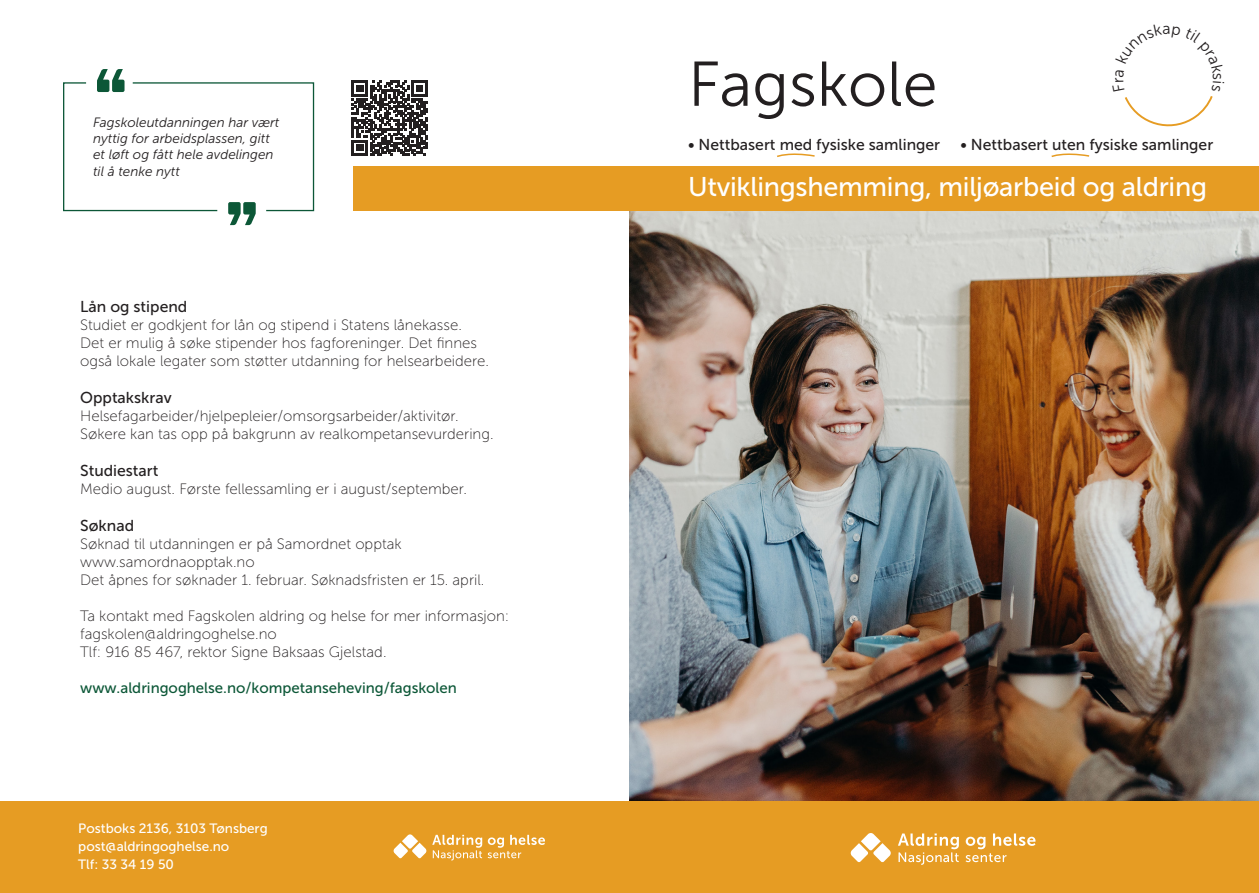
<style>
.page{position:relative;width:1259px;height:893px;background:#fff}
.page>*{position:absolute;margin:0;border:0;box-sizing:border-box;transform-origin:0 0}
.t1{font:63px "Museo Sans 300";color:#231f20}
.t2{font:27px "Museo Sans 500";letter-spacing:-.01em;color:#fff}
.t3{font:15.75px "Museo Sans 500";color:#231f20}
.t4{font:15px/18px "Museo Sans 100";color:#231f20}
.t5{font:15px "Museo Sans 500";color:#0c5737}
.t6{font:italic 13.5px/16.2px "Museo Sans 300";color:#231f20}
.t7{font:13.5px "Museo Sans 500";color:#fff}
</style>
<div class="page">
<img style="left:629px;top:210px;width:630px;height:592px">
<div style="left:0;top:802px;width:1259px;height:91px;background:#e69c23"></div>
<svg style="left:850px;top:833px;width:41px;height:29px"></svg>
<svg style="left:898px;top:833px;width:61px;height:32px"></svg>
<svg style="left:965px;top:833px;width:70px;height:29px"></svg>
<svg style="left:393px;top:834px;width:89px;height:26px"></svg>
<svg style="left:488px;top:835px;width:57px;height:23px"></svg>
<svg style="left:63px;top:69px;width:252px;height:156px"></svg>
<div style="left:353px;top:166px;width:906px;height:44px;background:#e69c23"></div>
<svg style="left:352px;top:80px;width:75px;height:76px"></svg>
<svg style="left:777px;top:153px;width:38px;height:4px"></svg>
<svg style="left:1051px;top:153px;width:39px;height:4px"></svg>
<svg style="left:1125px;top:96px;width:88px;height:31px"></svg>
<p class="t6" style="left:93px;top:114px;width:188px">Fagskoleutdanningen har vært nyttig for arbeidsplassen, gitt</p>
<p class="t6" style="left:93px;top:147px;width:182px">et løft og fått hele avdelingen</p>
<p class="t6" style="left:93px;top:163px;width:88px">til å tenke nytt</p>
<p class="t3" style="left:80px;top:298px;width:109px">Lån og stipend</p>
<p class="t4" style="left:80px;top:316px;width:383px">Studiet er godkjent for lån og stipend i Statens lånekasse.</p>
<p class="t4" style="left:80px;top:334px;width:410px">Det er mulig å søke stipender hos fagforeninger. Det finnes også lokale legater som støtter utdanning for helsearbeidere.</p>
<p class="t3" style="left:80px;top:389px;width:93px">Opptakskrav</p>
<p class="t4" style="left:80px;top:407px;width:380px">Helsefagarbeider/hjelpepleier/omsorgsarbeider/aktivitør.</p>
<p class="t4" style="left:80px;top:425px;width:415px">Søkere kan tas opp på bakgrunn av realkompetansevurdering.</p>
<p class="t3" style="left:80px;top:462px;width:80px">Studiestart</p>
<p class="t4" style="left:80px;top:480px;width:388px">Medio august. Første fellessamling er i august/september.</p>
<p class="t3" style="left:80px;top:517px;width:55px">Søknad</p>
<p class="t4" style="left:80px;top:535px;width:323px">Søknad til utdanningen er på Samordnet opptak www.samordnaopptak.no</p>
<p class="t4" style="left:80px;top:571px;width:406px">Det åpnes for søknader 1. februar. Søknadsfristen er 15. april.</p>
<p class="t4" style="left:80px;top:607px;width:431px">Ta kontakt med Fagskolen aldring og helse for mer informasjon:</p>
<p class="t4" style="left:80px;top:625px;width:198px">fagskolen@aldringoghelse.no</p>
<p class="t4" style="left:80px;top:643px;width:308px">Tlf: 916 85 467, rektor Signe Baksaas Gjelstad.</p>
<p class="t5" style="left:80px;top:680px;width:378px">www.aldringoghelse.no/kompetanseheving/fagskolen</p>
<p class="t7" style="left:78px;top:821px;width:191px">Postboks 2136, 3103 Tønsberg</p>
<p class="t7" style="left:78px;top:839px;width:153px">post@aldringoghelse.no</p>
<p class="t7" style="left:78px;top:857px;width:97px">Tlf: 33 34 19 50</p>
<p class="t1" style="left:688px;top:50px;width:251px">Fagskole</p>
<p class="t3" style="left:688px;top:136px;width:254px">• Nettbasert med fysiske samlinger</p>
<p class="t3" style="left:960px;top:136px;width:254px">• Nettbasert uten fysiske samlinger</p>
<p class="t2" style="left:688px;top:172px;width:520px">Utviklingshemming, miljøarbeid og aldring</p>
</div>
